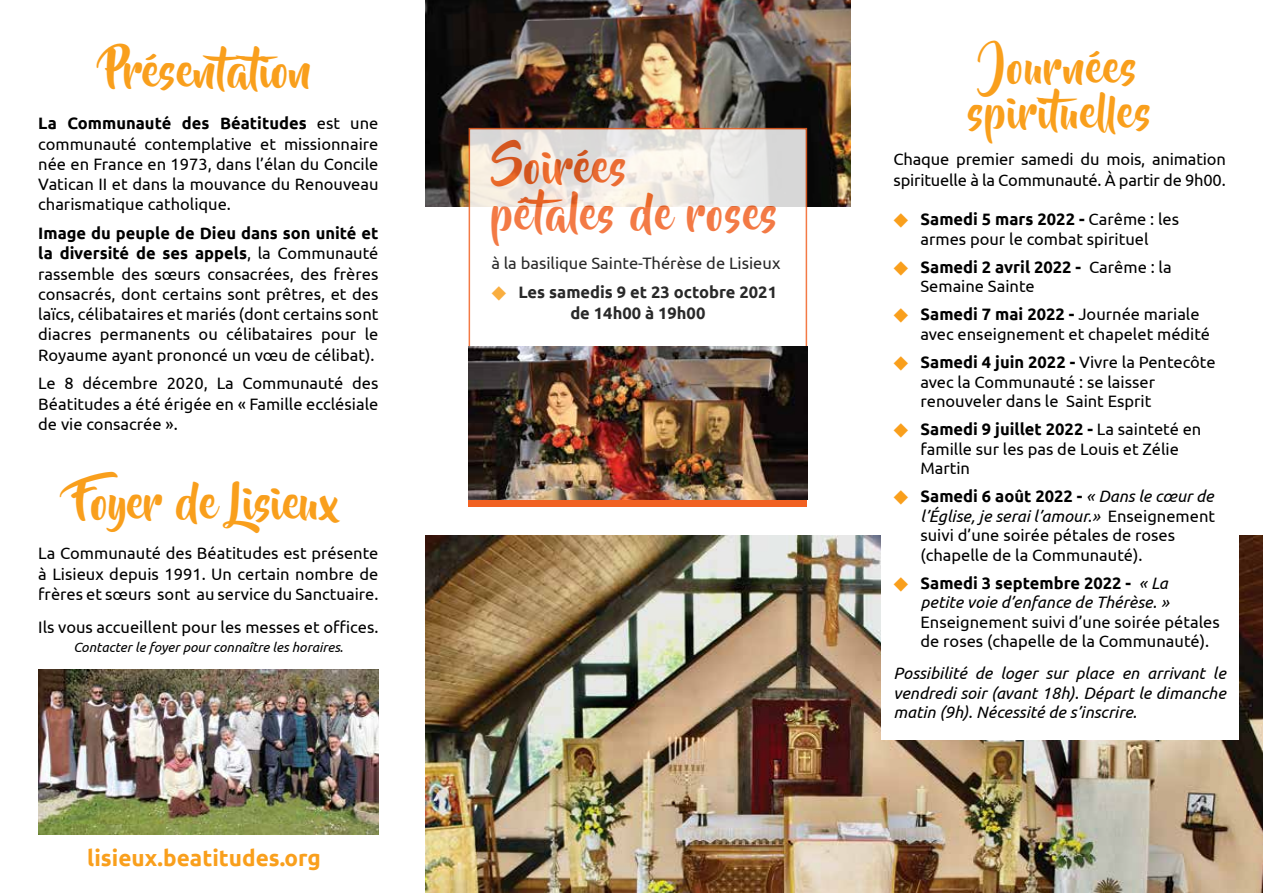
<style>
.page{position:relative;width:1263px;height:893px;background:#fff}
.page>*{position:absolute;margin:0;border:0;box-sizing:border-box;transform-origin:0 0}
.t1{font:45px "Beyond The Mountains";color:#f99f1c}
.t2{font:45px/46.5px "Beyond The Mountains";letter-spacing:.02em;color:#f16122}
.t3{font:43.5px/45px "Beyond The Mountains";letter-spacing:.02em;color:#f99f1c;text-align:center}
.t4{font:700 22.5px "Ubuntu";color:#f99f1c}
.t5{font:16.5px/20.2px "Ubuntu";color:#000}
.t6{font:italic 16.5px/19.5px "Ubuntu";color:#000}
.t7{font:700 16.5px/21px "Ubuntu";color:#000}
.t8{font:italic 13.5px "Ubuntu";color:#000}
.s1{font-weight:700}
.s2{font-style:italic}
.s3{font-weight:700;font-style:normal}
</style>
<div class="page">
<div style="left:469px;top:446px;width:338px;height:61px;background:#f16122"></div>
<img style="left:38px;top:669px;width:340px;height:165px">
<img style="left:425px;top:0;width:425px;height:206px">
<svg style="left:472px;top:131px;width:332px;height:216px"></svg>
<div style="left:469px;top:128px;width:338px;height:320px;border:2px solid #f16122"></div>
<img style="left:469px;top:347px;width:338px;height:153px">
<img style="left:425px;top:536px;width:838px;height:357px">
<div style="left:881px;top:38px;width:357px;height:702px;background:#fff"></div>
<svg style="left:492px;top:287px;width:14px;height:14px"></svg>
<h1 class="t1" style="left:105px;top:46px;width:208px">Présentation</h1>
<p class="t5" style="left:38px;top:113px;width:342px;text-align:justify"><span class="s1">La Communauté des Béatitudes</span> est une communauté contemplative et missionnaire née en France en 1973, dans l’élan du Concile Vatican II et dans la mouvance du Renouveau charismatique catholique.</p>
<p class="t5" style="left:38px;top:223px;width:342px;text-align:justify"><span class="s1">Image du peuple de Dieu dans son unité et la diversité de ses appels</span>, la Communauté rassemble des sœurs consacrées, des frères consacrés, dont certains sont prêtres, et des laïcs, célibataires et mariés (dont certains sont diacres permanents ou célibataires pour le Royaume ayant prononcé un vœu de célibat).</p>
<p class="t5" style="left:38px;top:373px;width:342px;text-align:justify">Le 8 décembre 2020, La Communauté des Béatitudes a été érigée en « Famille ecclésiale de vie consacrée ».</p>
<h1 class="t1" style="left:76px;top:478px;width:267px">Foyer de Lisieux</h1>
<p class="t5" style="left:38px;top:543px;width:342px;text-align:justify">La Communauté des Béatitudes est présente à Lisieux depuis 1991. Un certain nombre de frères et sœurs sont au service du Sanctuaire.</p>
<p class="t5" style="left:38px;top:616px;width:342px">Ils vous accueillent pour les messes et offices.</p>
<p class="t8" style="left:73px;top:639px;width:271px">Contacter le foyer pour connaître les horaires.</p>
<h3 class="t4" style="left:87px;top:845px;width:235px">lisieux.beatitudes.org</h3>
<h1 class="t2" style="left:491px;top:146px;width:288px">Soirées<br>pétales de roses</h1>
<p class="t5" style="left:491px;top:252px;width:291px">à la basilique Sainte-Thérèse de Lisieux</p>
<p class="t7" style="left:570px;top:282px;width:208px;text-indent:-52px">Les samedis 9 et 23 octobre 2021 de 14h00 à 19h00</p>
<h2 class="t3" style="left:968px;top:46px;width:185px">Journées spirituelles</h2>
<p class="t5" style="left:893px;top:148px;width:334px;line-height:21px">Chaque premier samedi du mois, animation spirituelle à la Communauté. À partir de 9h00.</p>
<p class="t5" style="left:920px;top:209px;width:260px;line-height:19.5px"><span class="s1">Samedi 5 mars 2022 -</span> Carême : les armes pour le combat spirituel</p>
<p class="t5" style="left:920px;top:257px;width:253px;line-height:19.5px"><span class="s1">Samedi 2 avril 2022 -</span> Carême : la<br>Semaine Sainte</p>
<p class="t5" style="left:920px;top:304px;width:291px;line-height:19.5px"><span class="s1">Samedi 7 mai 2022 -</span> Journée mariale avec enseignement et chapelet médité</p>
<p class="t5" style="left:920px;top:352px;width:297px;line-height:19.5px"><span class="s1">Samedi 4 juin 2022 -</span> Vivre la Pentecôte avec la Communauté : se laisser renouveler dans le Saint Esprit</p>
<p class="t5" style="left:920px;top:419px;width:282px;line-height:19.5px"><span class="s1">Samedi 9 juillet 2022 -</span> La sainteté en famille sur les pas de Louis et Zélie<br>Martin</p>
<p class="t5" style="left:920px;top:486px;width:296px;line-height:19.5px"><span class="s1">Samedi 6 août 2022 -</span> <span class="s2">« Dans le cœur de l’Église, je serai l’amour.»</span> Enseignement suivi d’une soirée pétales de roses (chapelle de la Communauté).</p>
<p class="t6" style="left:920px;top:572px;width:250px"><span class="s3">Samedi 3 septembre 2022 -</span> « La petite voie d’enfance de Thérèse. »</p>
<p class="t5" style="left:920px;top:611px;width:301px;line-height:19.5px">Enseignement suivi d’une soirée pétales de roses (chapelle de la Communauté).</p>
<p class="t6" style="left:893px;top:663px;width:334px;text-align:justify">Possibilité de loger sur place en arrivant le vendredi soir (avant 18h). Départ le dimanche matin (9h). Nécessité de s’inscrire.</p>
</div>
